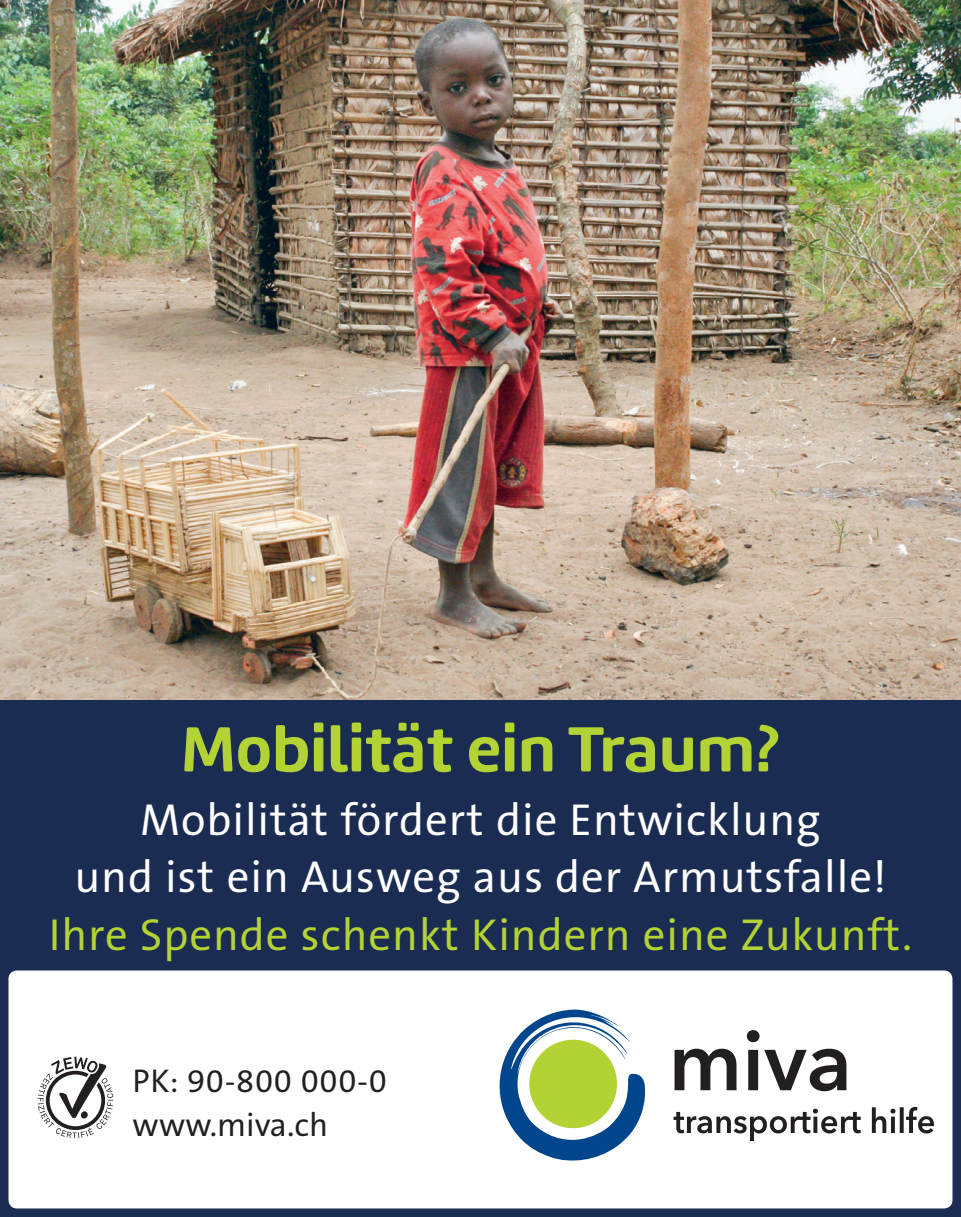
<style>
.page{position:relative;width:961px;height:1217px;background:#fff}
.page>*{position:absolute;margin:0;border:0;box-sizing:border-box;transform-origin:0 0}
.t1{font:66px "Marine Rounded Bold";letter-spacing:.01em;color:#b3d234}
.t2{font:45px/57px "The Sans Office LF";letter-spacing:.02em;color:#fff;text-align:center}
.t3{font:45px "The Sans Office LF";letter-spacing:.02em;color:#b3d234}
.t4{font:33px "The Sans Office LF";letter-spacing:.015em;color:#231f20}
</style>
<div class="page">
<div style="left:0;top:619px;width:961px;height:597px;background:#1b2c52"></div>
<img style="left:0;top:0;width:961px;height:699px">
<div style="left:9px;top:970px;width:943px;height:238px;background:#fff;border-radius:9px"></div>
<svg style="left:500px;top:1009px;width:145px;height:151px"></svg>
<div style="left:529px;top:1039px;width:88px;height:88px;background:#b3d234;border-radius:50%"></div>
<svg style="left:675px;top:1030px;width:171px;height:60px"></svg>
<svg style="left:674px;top:1106px;width:260px;height:34px"></svg>
<svg style="left:38px;top:1056px;width:75px;height:81px"></svg>
<h1 class="t1" style="left:181px;top:706px;width:600px">Mobilität ein Traum?</h1>
<p class="t2" style="left:74px;top:790px;width:814px">Mobilität fördert die Entwicklung<br>und ist ein Ausweg aus der Armutsfalle!</p>
<p class="t3" style="left:49px;top:905px;width:865px">Ihre Spende schenkt Kindern eine Zukunft.</p>
<p class="t4" style="left:133px;top:1059px;width:256px">PK: 90-800 000-0</p>
<p class="t4" style="left:133px;top:1103px;width:197px">www.miva.ch</p>
</div>
